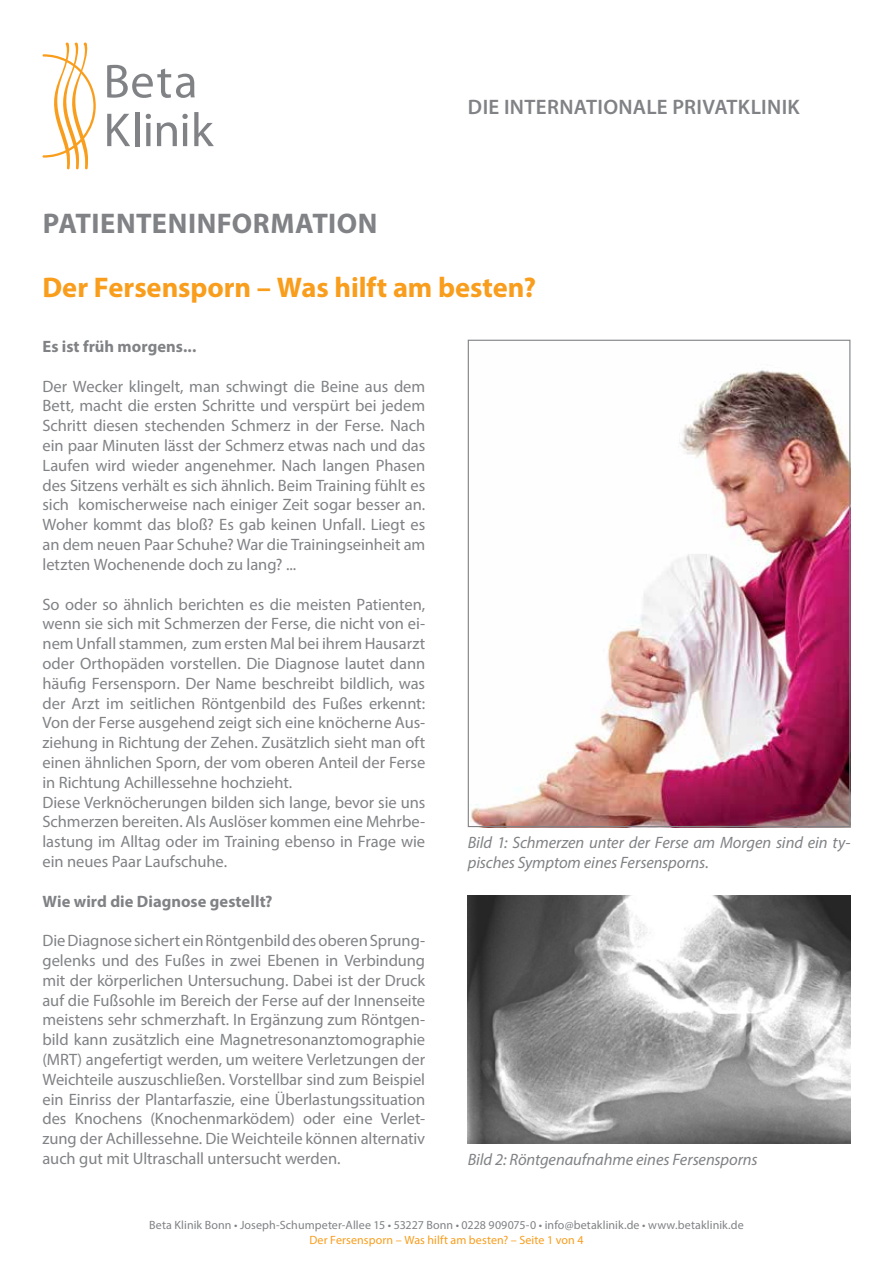
<style>
.page{position:relative;width:893px;height:1263px;background:#fff}
.page>*{position:absolute;margin:0;border:0;box-sizing:border-box;transform-origin:0 0}
.t1{font:700 28.5px "Myriad Pro";color:#f99d1c}
.t2{font:700 28.5px "Myriad Pro";letter-spacing:.02em;color:#808285}
.t3{font:600 21px "Myriad Pro";letter-spacing:.015em;color:#808285}
.t4{font:16.5px/19.8px "Myriad Pro";letter-spacing:-.005em;color:#808285;text-align:justify}
.t5{font:italic 16.5px/19.8px "Myriad Pro";letter-spacing:-.005em;color:#808285}
.t6{font:700 16.5px "Myriad Pro";color:#808285}
.t7{font:12px "Myriad Pro";letter-spacing:.005em;color:#808285}
.t8{font:12px "Myriad Pro";letter-spacing:.01em;color:#f99d1c}
</style>
<div class="page">
<svg style="left:107px;top:65px;width:88px;height:33px"></svg>
<svg style="left:107px;top:114px;width:23px;height:32px"></svg>
<hr style="left:135px;top:112px;width:4px;height:34px;background:#808285">
<svg style="left:146px;top:114px;width:5px;height:32px"></svg>
<svg style="left:157px;top:114px;width:31px;height:32px"></svg>
<svg style="left:194px;top:112px;width:20px;height:34px"></svg>
<svg style="left:43px;top:42px;width:53px;height:127px"></svg>
<img style="left:470px;top:370px;width:378px;height:455px">
<img style="left:468px;top:895px;width:382px;height:249px">
<h1 class="t2" style="left:43px;top:205px;width:336px">Patienteninformation</h1>
<p class="t3" style="left:468px;top:93px;width:333px">DIE INTERNATIONALE PRIVATKLINIK</p>
<h1 class="t1" style="left:43px;top:269px;width:495px">Der Fersensporn – Was hilft am besten?</h1>
<p class="t6" style="left:43px;top:336px;width:155px">Es ist früh morgens...</p>
<p class="t4" style="left:43px;top:376px;width:384px">Der Wecker klingelt, man schwingt die Beine aus dem Bett, macht die ersten Schritte und verspürt bei jedem Schritt diesen stechenden Schmerz in der Ferse. Nach ein paar Minuten lässt der Schmerz etwas nach und das Laufen wird wieder angenehmer. Nach langen Phasen des Sitzens verhält es sich ähnlich. Beim Training fühlt es sich komischerweise nach einiger Zeit sogar besser an.<br>Woher kommt das bloß? Es gab keinen Unfall. Liegt es an dem neuen Paar Schuhe? War die Trainingseinheit am letzten Wochenende doch zu lang? ...</p>
<p class="t4" style="left:43px;top:594px;width:384px;text-align:left">So oder so ähnlich berichten es die meisten Patienten, wenn sie sich mit Schmerzen der Ferse, die nicht von ei&shy;nem Unfall stammen, zum ersten Mal bei ihrem Hausarzt oder Orthopäden vorstellen. Die Diagnose lautet dann häufig Fersensporn. Der Name beschreibt bildlich, was der Arzt im seitlichen Röntgenbild des Fußes erkennt:<br>Von der Ferse ausgehend zeigt sich eine knöcherne Aus&shy;ziehung in Richtung der Zehen. Zusätzlich sieht man oft einen ähnlichen Sporn, der vom oberen Anteil der Ferse in Richtung Achillessehne hochzieht.<br>Diese Verknöcherungen bilden sich lange, bevor sie uns Schmerzen bereiten. Als Auslöser kommen eine Mehrbe&shy;lastung im Alltag oder im Training ebenso in Frage wie ein neues Paar Laufschuhe.</p>
<p class="t6" style="left:43px;top:890px;width:232px">Wie wird die Diagnose gestellt?</p>
<p class="t4" style="left:43px;top:930px;width:384px">Die Diagnose sichert ein Röntgenbild des oberen Sprung&shy;gelenks und des Fußes in zwei Ebenen in Verbindung mit der körperlichen Untersuchung. Dabei ist der Druck auf die Fußsohle im Bereich der Ferse auf der Innenseite meistens sehr schmerzhaft. In Ergänzung zum Röntgen&shy;bild kann zusätzlich eine Magnetresonanztomographie (MRT) angefertigt werden, um weitere Verletzungen der Weichteile auszuschließen. Vorstellbar sind zum Beispiel ein Einriss der Plantarfaszie, eine Überlastungssituation des Knochens (Knochenmarködem) oder eine Verlet&shy;zung der Achillessehne. Die Weichteile können alternativ auch gut mit Ultraschall untersucht werden.</p>
<p class="t5" style="left:468px;top:832px;width:384px">Bild 1: Schmerzen unter der Ferse am Morgen sind ein ty&shy;pisches Symptom eines Fersensporns.</p>
<p class="t5" style="left:468px;top:1149px;width:291px">Bild 2: Röntgenaufnahme eines Fersensporns</p>
<p class="t7" style="left:149px;top:1218px;width:596px">Beta Klinik Bonn • Joseph-Schumpeter-Allee 15 • 53227 Bonn • 0228 909075-0 • info@betaklinik.de • www.betaklinik.de</p>
<p class="t8" style="left:309px;top:1232px;width:276px">Der Fersensporn – Was hilft am besten? – Seite 1 von 4</p>
</div>
